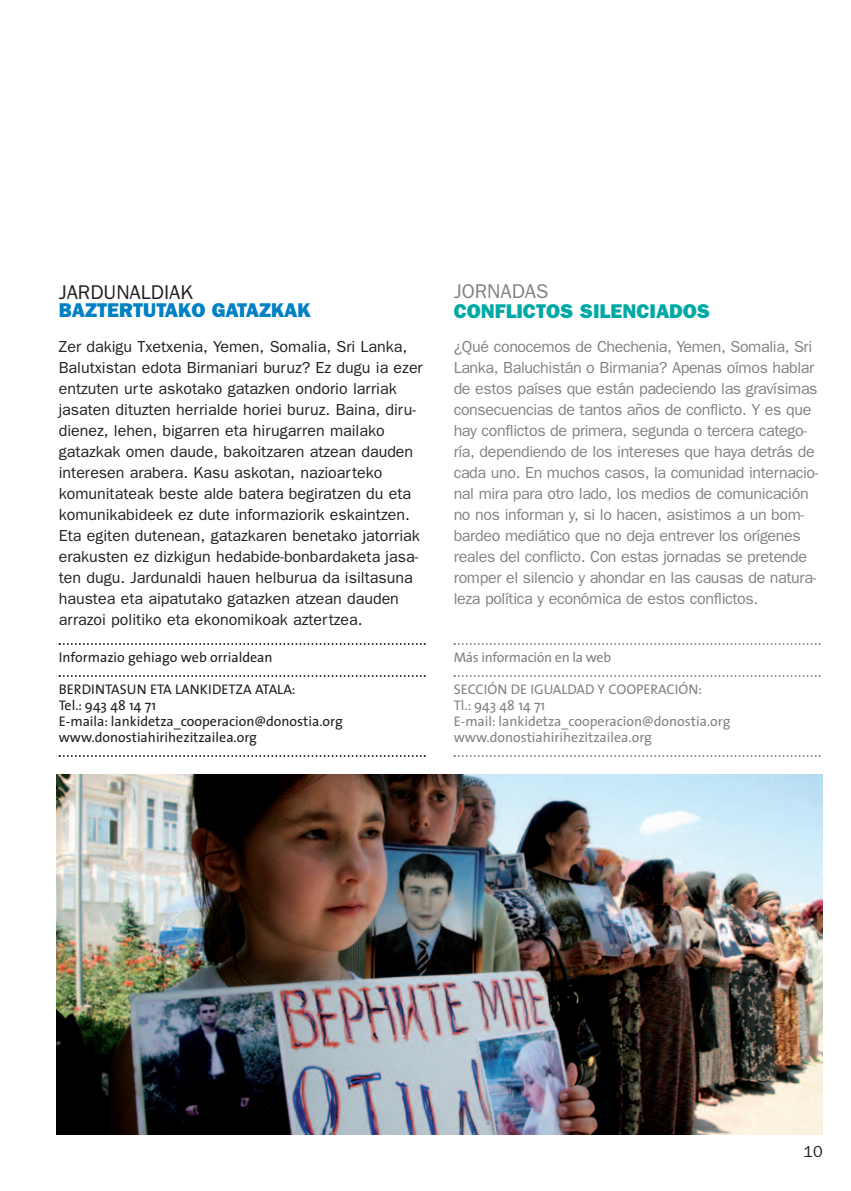
<style>
.page{position:relative;width:851px;height:1191px;background:#fff}
.page>*{position:absolute;margin:0;border:0;box-sizing:border-box;transform-origin:0 0}
.t1{font:800 20px "Franklin Gothic";color:#00a9a5}
.t2{font:800 20px "Franklin Gothic";color:#0080c5}
.t3{font:20px "Franklin Gothic";color:#231f20}
.t4{font:20px "Franklin Gothic";color:#808285}
.t5{font:16px/21px "Franklin Gothic";color:#231f20}
.t6{font:16px/21px "Franklin Gothic";letter-spacing:-.02em;color:#808285}
.t7{font:14px/16px "The Sans";color:#231f20}
.t8{font:14px/16px "The Sans";color:#808285}
.t9{font:14px "The Sans";letter-spacing:-.025em;color:#808285}
</style>
<div class="page">
<svg style="left:59px;top:643px;width:366px;height:2px"></svg>
<svg style="left:59px;top:675px;width:366px;height:2px"></svg>
<svg style="left:59px;top:755px;width:366px;height:2px"></svg>
<svg style="left:453px;top:643px;width:367px;height:2px"></svg>
<svg style="left:453px;top:675px;width:367px;height:2px"></svg>
<svg style="left:453px;top:755px;width:367px;height:2px"></svg>
<img style="left:57px;top:774px;width:765px;height:360px">
<p class="t3" style="left:59px;top:280px;width:136px">JARDUNALDIAK</p>
<p class="t2" style="left:59px;top:298px;width:253px">BAZTERTUTAKO GATAZKAK</p>
<p class="t5" style="left:59px;top:336px;width:365px">Zer dakigu Txetxenia, Yemen, Somalia, Sri Lanka, Balutxistan edota Birmaniari buruz? Ez dugu ia ezer entzuten urte askotako gatazken ondorio larriak jasaten dituzten herrialde horiei buruz. Baina, diru&shy;dienez, lehen, bigarren eta hirugarren mailako gatazkak omen daude, bakoitzaren atzean dauden interesen arabera. Kasu askotan, nazioarteko komunitateak beste alde batera begiratzen du eta komunikabideek ez dute informaziorik eskaintzen.<br>Eta egiten dutenean, gatazkaren benetako jatorriak erakusten ez dizkigun hedabide-bonbardaketa jasa&shy;ten dugu. Jardunaldi hauen helburua da isiltasuna haustea eta aipatutako gatazken atzean dauden arrazoi politiko eta ekonomikoak aztertzea.</p>
<p class="t7" style="left:59px;top:650px;width:215px">Informazio gehiago web orrialdean</p>
<p class="t7" style="left:59px;top:682px;width:285px">BERDINTASUN ETA LANKIDETZA ATALA:<br>Tel.: 943 48 14 71<br>E-maila: lankidetza_cooperacion@donostia.org www.donostiahirihezitzailea.org</p>
<p class="t4" style="left:453px;top:279px;width:96px">JORNADAS</p>
<p class="t1" style="left:453px;top:299px;width:258px">CONFLICTOS SILENCIADOS</p>
<p class="t6" style="left:453px;top:336px;width:366px">¿Qué conocemos de Chechenia, Yemen, Somalia, Sri Lanka, Baluchistán o Birmania? Apenas oímos hablar de estos países que están padeciendo las gravísimas consecuencias de tantos años de conflicto. Y es que hay conflictos de primera, segunda o tercera catego&shy;ría, dependiendo de los intereses que haya detrás de cada uno. En muchos casos, la comunidad internacio&shy;nal mira para otro lado, los medios de comunicación no nos informan y, si lo hacen, asistimos a un bom&shy;bardeo mediático que no deja entrever los orígenes reales del conflicto. Con estas jornadas se pretende romper el silencio y ahondar en las causas de natura&shy;leza política y económica de estos conflictos.</p>
<p class="t9" style="left:453px;top:652px;width:159px">Más información en la web</p>
<p class="t8" style="left:453px;top:682px;width:278px">SECCIÓN DE IGUALDAD Y COOPERACIÓN:<br>Tl.: 943 48 14 71<br>E-mail: lankidetza_cooperacion@donostia.org www.donostiahirihezitzailea.org</p>
<p class="t5" style="left:803px;top:1140px;width:21px">10</p>
</div>
